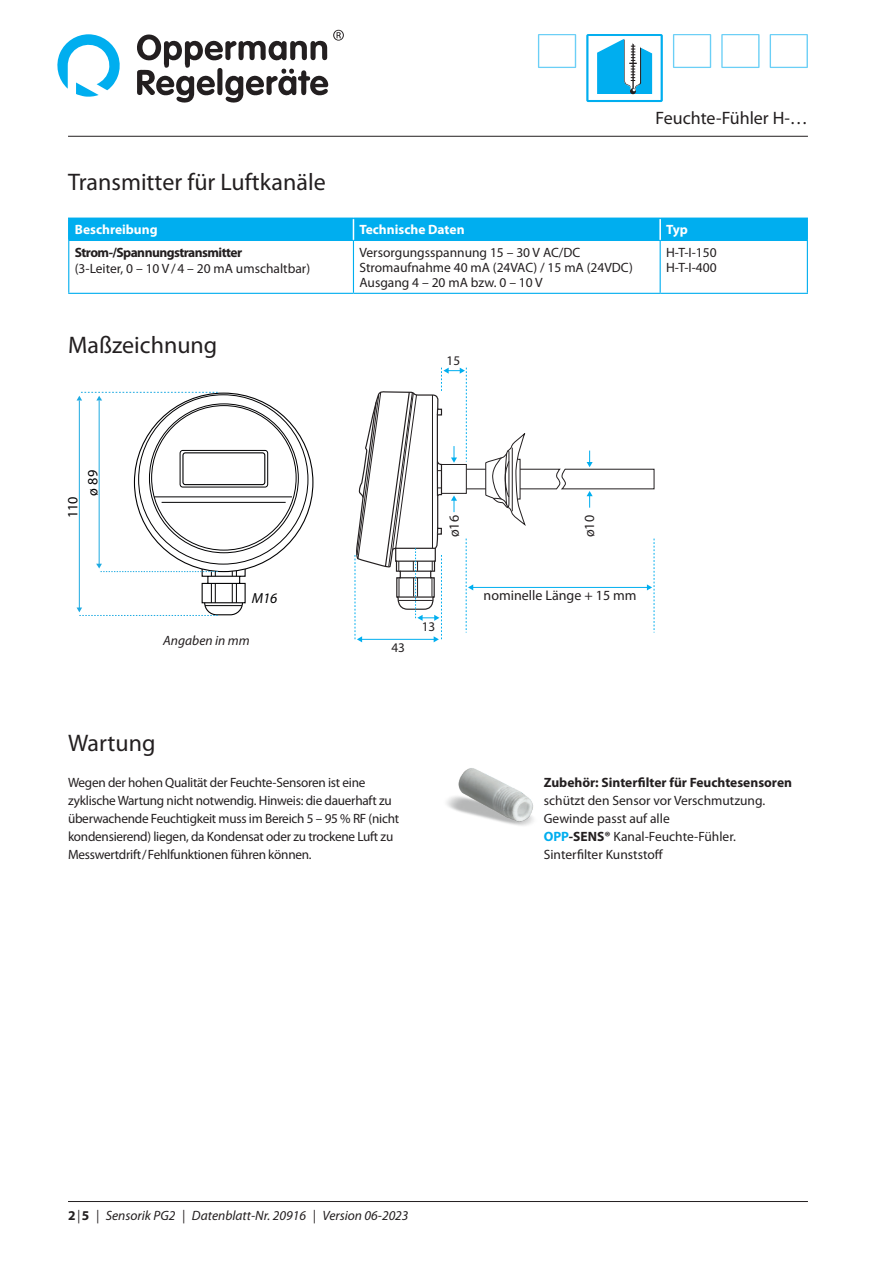
<style>
.page{position:relative;width:893px;height:1263px;background:#fff}
.page>*{position:absolute;margin:0;border:0;box-sizing:border-box;transform-origin:0 0}
.t1{font:24px "Myriad Pro";color:#231f20}
.t2{font:18px "Myriad Pro";color:#231f20}
.t3{font:italic 14.55px "Myriad Pro";color:#000002}
.t4{font:14.25px "Myriad Pro";color:#000002}
.t5{font:14.1px "Myriad Pro";color:#231f20}
.t6{font:13.5px/18.1px "Myriad Pro";letter-spacing:-.02em;color:#231f20}
.t7{font:13.5px/18.1px "Myriad Pro";color:#231f20}
.t8{font:italic 13.5px "Myriad Pro";color:#231f20}
.t9{font:700 13.5px "Myriad Pro";letter-spacing:-.005em;color:#231f20}
.t10{font:700 13.5px "Myriad Pro";color:#fff}
.t11{font:700 13.5px "Myriad Pro";letter-spacing:-.04em;color:#231f20}
.t12{font:13.2px "Myriad Pro";color:#231f20}
.s1{font-weight:700;color:#00aeef}
.s2{font-weight:700}
.s3{font-weight:700;font-style:normal}
</style>
<div class="page">
<hr style="left:68px;top:136px;width:740px;height:1px;background:#231f20">
<hr style="left:68px;top:1201px;width:740px;height:1px;background:#231f20">
<svg style="left:673px;top:34px;width:38px;height:34px"></svg>
<svg style="left:538px;top:34px;width:38px;height:34px"></svg>
<svg style="left:721px;top:34px;width:39px;height:34px"></svg>
<svg style="left:770px;top:34px;width:38px;height:34px"></svg>
<svg style="left:586px;top:34px;width:77px;height:68px"></svg>
<div style="left:589px;top:36px;width:71px;height:63px;background:#fff"></div>
<svg style="left:597px;top:37px;width:59px;height:57px"></svg>
<svg style="left:57px;top:34px;width:63px;height:63px"></svg>
<svg style="left:137px;top:30px;width:207px;height:73px"></svg>
<hr style="left:68px;top:240px;width:285px;height:1px;background:#00aeef">
<hr style="left:68px;top:241px;width:1px;height:52px;background:#00aeef">
<hr style="left:353px;top:240px;width:307px;height:1px;background:#00aeef">
<hr style="left:353px;top:241px;width:1px;height:52px;background:#00aeef">
<hr style="left:660px;top:240px;width:148px;height:1px;background:#00aeef">
<hr style="left:660px;top:241px;width:1px;height:52px;background:#00aeef">
<hr style="left:68px;top:293px;width:285px;height:1px;background:#00aeef">
<hr style="left:353px;top:293px;width:307px;height:1px;background:#00aeef">
<hr style="left:660px;top:293px;width:148px;height:1px;background:#00aeef">
<hr style="left:807px;top:241px;width:1px;height:52px;background:#00aeef">
<hr style="left:68px;top:218px;width:285px;height:1px;background:#00aeef">
<hr style="left:68px;top:219px;width:2px;height:21px;background:#00aeef">
<div style="left:70px;top:218px;width:738px;height:22px;background:#00aeef"></div>
<svg style="left:134px;top:393px;width:179px;height:179px"></svg>
<div style="left:182px;top:452px;width:83px;height:33px;border:1px solid #000002;border-radius:2px"></div>
<div style="left:180px;top:450px;width:88px;height:37px;border:1px solid #000002;border-radius:3px"></div>
<hr style="left:154px;top:497px;width:138px;height:1px;background:#000002">
<hr style="left:162px;top:502px;width:124px;height:1px;background:#000002">
<hr style="left:99px;top:400px;width:1px;height:165px;background:#1eaae2">
<hr style="left:79px;top:400px;width:1px;height:208px;background:#1eaae2">
<svg style="left:77px;top:392px;width:141px;height:8px"></svg>
<svg style="left:77px;top:559px;width:169px;height:57px"></svg>
<img style="left:446px;top:768px;width:88px;height:58px">
<svg style="left:355px;top:367px;width:300px;height:275px"></svg>
<h2 class="t2" style="left:656px;top:107px;width:154px">Feuchte-Fühler H-…</h2>
<h1 class="t1" style="left:68px;top:167px;width:259px">Transmitter für Luftkanäle</h1>
<p class="t10" style="left:75px;top:221px;width:84px">Beschreibung</p>
<p class="t10" style="left:359px;top:221px;width:107px">Technische Daten</p>
<p class="t10" style="left:666px;top:221px;width:23px">Typ</p>
<p class="t11" style="left:75px;top:244px;width:169px">Strom-/Spannungstransmitter</p>
<p class="t7" style="left:75px;top:259px;width:237px">(3-Leiter, 0 – 10 V/4 – 20 mA umschaltbar)</p>
<p class="t7" style="left:359px;top:245px;width:275px;line-height:15px">Versorgungsspannung 15 – 30 V AC/DC<br>Stromaufnahme 40 mA (24VAC) / 15 mA (24VDC)<br>Ausgang 4 – 20 mA bzw. 0 – 10 V</p>
<p class="t6" style="left:666px;top:245px;width:52px;line-height:15px">H-T-I-150<br>H-T-I-400</p>
<h1 class="t1" style="left:68px;top:330px;width:151px">Maßzeichnung</h1>
<p class="t12" style="left:447px;top:352px;width:15px">15</p>
<p class="t4" style="left:64px;top:518px;width:23px;rotate:-90deg">110</p>
<p class="t4" style="left:84px;top:495px;width:27px;rotate:-90deg">ø 89</p>
<p class="t3" style="left:252px;top:589px;width:27px">M16</p>
<p class="t8" style="left:163px;top:632px;width:88px">Angaben in mm</p>
<p class="t5" style="left:446px;top:537px;width:24px;rotate:-90deg">ø16</p>
<p class="t5" style="left:581px;top:537px;width:24px;rotate:-90deg">ø10</p>
<p class="t12" style="left:391px;top:639px;width:15px">43</p>
<p class="t12" style="left:422px;top:619px;width:15px">13</p>
<p class="t5" style="left:484px;top:587px;width:154px">nominelle Länge + 15 mm</p>
<h1 class="t1" style="left:68px;top:728px;width:89px">Wartung</h1>
<p class="t6" style="left:68px;top:773px;width:333px">Wegen der hohen Qualität der Feuchte-Sensoren ist eine zyklische Wartung nicht notwendig. Hinweis: die dauerhaft zu überwachende Feuchtigkeit muss im Bereich 5 – 95 % RF (nicht kondensierend) liegen, da Kondensat oder zu trockene Luft zu Messwertdrift/Fehlfunktionen führen können.</p>
<p class="t9" style="left:544px;top:773px;width:250px">Zubehör: Sinterfilter für Feuchtesensoren</p>
<p class="t7" style="left:544px;top:791px;width:223px">schützt den Sensor vor Verschmutzung.<br>Gewinde passt auf alle<br><span class="s1">OPP</span><span class="s2">-SENS®</span> Kanal-Feuchte-Fühler.<br>Sinterfilter Kunststoff</p>
<p class="t8" style="left:68px;top:1207px;width:342px"><span class="s3">2</span>|<span class="s3">5</span> | Sensorik PG2 | Datenblatt-Nr. 20916 | Version 06-2023</p>
</div>
